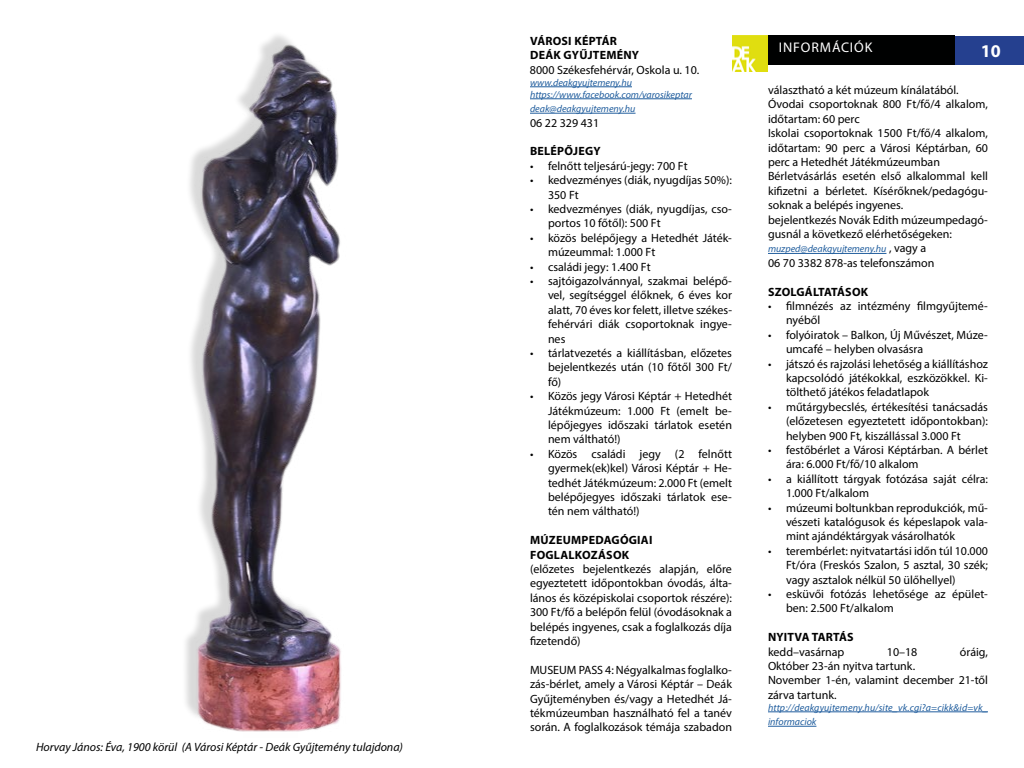
<style>
.page{position:relative;width:1024px;height:768px;background:#fff}
.page>*{position:absolute;margin:0;border:0;box-sizing:border-box;transform-origin:0 0}
.t1{font:700 18px "Myriad Pro";color:#fff}
.t2{font:14px "Myriad Pro";letter-spacing:.065em;color:#fff}
.t3{font:12px/14.4px "Myriad Pro";color:#000}
.t4{font:700 12px/14.4px "Myriad Pro";letter-spacing:.02em;color:#000}
.t5{font:italic 12px "Myriad Pro";color:#000}
.t6{font:italic 10px/12px "Myriad Pro";color:#215e9e}
.s1{font-style:normal;font-size:12px;color:#000}
</style>
<div class="page">
<div style="left:955px;top:36px;width:69px;height:28px;background:#25408f"></div>
<div style="left:768px;top:36px;width:187px;height:28px;background:#000101"></div>
<hr style="left:530px;top:87px;width:102px;height:1px;background:#215e9e">
<hr style="left:530px;top:99px;width:162px;height:1px;background:#215e9e">
<hr style="left:530px;top:113px;width:106px;height:1px;background:#215e9e">
<hr style="left:768px;top:253px;width:118px;height:1px;background:#215e9e">
<hr style="left:768px;top:712px;width:220px;height:1px;background:#215e9e">
<hr style="left:768px;top:726px;width:48px;height:1px;background:#215e9e">
<img style="left:732px;top:36px;width:36px;height:36px">
<img style="left:185px;top:36px;width:156px;height:696px">
<p class="t5" style="left:36px;top:740px;width:369px">Horvay János: Éva, 1900 körül (A Városi Képtár - Deák Gyűjtemény tulajdona)</p>
<p class="t4" style="left:530px;top:33px;width:110px">VÁROSI KÉPTÁR<br>DEÁK GYŰJTEMÉNY</p>
<p class="t3" style="left:530px;top:62px;width:171px">8000 Székesfehérvár, Oskola u. 10.</p>
<p class="t6" style="left:530px;top:76px;width:163px">www.deakgyujtemeny.hu https://www.facebook.com/varosikeptar</p>
<p class="t6" style="left:530px;top:103px;width:107px">deak@deakgyujtemeny.hu</p>
<p class="t3" style="left:530px;top:115px;width:71px">06 22 329 431</p>
<p class="t4" style="left:530px;top:144px;width:72px">BELÉPŐJEGY</p>
<p class="t3" style="left:530px;top:158px;width:159px">• felnőtt teljesárú-jegy: 700 Ft</p>
<p class="t3" style="left:548px;top:173px;width:186px;text-indent:-18px">• kedvezményes (diák, nyugdíjas 50%):<br>350 Ft</p>
<p class="t3" style="left:548px;top:202px;width:185px;text-indent:-18px">• kedvezményes (diák, nyugdíjas, cso&shy;portos 10 főtől): 500 Ft</p>
<p class="t3" style="left:548px;top:230px;width:185px;text-indent:-18px">• közös belépőjegy a Hetedhét Játék&shy;múzeummal: 1.000 Ft</p>
<p class="t3" style="left:530px;top:259px;width:122px">• családi jegy: 1.400 Ft</p>
<p class="t3" style="left:548px;top:274px;width:186px;text-align:justify;text-indent:-18px">• sajtóigazolvánnyal, szakmai belépő&shy;vel, segítséggel élőknek, 6 éves kor alatt, 70 éves kor felett, illetve székes&shy;fehérvári diák csoportoknak ingye&shy;nes</p>
<p class="t3" style="left:548px;top:346px;width:186px;text-align:justify;text-indent:-18px">• tárlatvezetés a kiállításban, előzetes bejelentkezés után (10 főtől 300 Ft/ fő)</p>
<p class="t3" style="left:548px;top:389px;width:186px;text-align:justify;text-indent:-18px">• Közös jegy Városi Képtár + Hetedhét Játékmúzeum: 1.000 Ft (emelt be&shy;lépőjegyes időszaki tárlatok esetén nem váltható!)</p>
<p class="t3" style="left:548px;top:446px;width:185px;text-align:justify;text-indent:-18px">• Közös családi jegy (2 felnőtt gyermek(ek)kel) Városi Képtár + He&shy;tedhét Játékmúzeum: 2.000 Ft (emelt belépőjegyes időszaki tárlatok ese&shy;tén nem váltható!)</p>
<p class="t4" style="left:530px;top:533px;width:124px">MÚZEUMPEDAGÓGIAI<br>FOGLALKOZÁSOK</p>
<p class="t3" style="left:530px;top:562px;width:204px;text-align:justify">(előzetes bejelentkezés alapján, előre egyeztetett időpontokban óvodás, álta&shy;lános és középiskolai csoportok részére):<br>300 Ft/fő a belépőn felül (óvodásoknak a belépés ingyenes, csak a foglalkozás díja fizetendő)</p>
<p class="t3" style="left:530px;top:662px;width:204px;text-align:justify">MUSEUM PASS 4: Négyalkalmas foglalko&shy;zás-bérlet, amely a Városi Képtár – Deák Gyűjteményben és/vagy a Hetedhét Já&shy;tékmúzeumban használható fel a tanév során. A foglalkozások témája szabadon</p>
<p class="t2" style="left:779px;top:39px;width:95px">INFORMÁCIÓK</p>
<h1 class="t1" style="left:981px;top:39px;width:21px">10</h1>
<p class="t3" style="left:768px;top:83px;width:222px">választható a két múzeum kínálatából.<br>Óvodai csoportoknak 800 Ft/fő/4 alkalom, időtartam: 60 perc<br>Iskolai csoportoknak 1500 Ft/fő/4 alkalom, időtartam: 90 perc a Városi Képtárban, 60 perc a Hetedhét Játékmúzeumban Bérletvásárlás esetén első alkalommal kell kifizetni a bérletet. Kísérőknek/pedagógu&shy;soknak a belépés ingyenes.<br>bejelentkezés Novák Edith múzeumpedagó&shy;gusnál a következő elérhetőségeken:</p>
<p class="t6" style="left:768px;top:243px;width:160px">muzped@deakgyujtemeny.hu <span class="s1">, vagy a</span></p>
<p class="t3" style="left:768px;top:255px;width:168px">06 70 3382 878-as telefonszámon</p>
<p class="t4" style="left:768px;top:284px;width:102px">SZOLGÁLTATÁSOK</p>
<p class="t3" style="left:786px;top:299px;width:203px;text-indent:-18px">• filmnézés az intézmény filmgyűjtemé&shy;nyéből</p>
<p class="t3" style="left:786px;top:327px;width:203px;text-indent:-18px">• folyóiratok – Balkon, Új Művészet, Múze&shy;umcafé – helyben olvasásra</p>
<p class="t3" style="left:786px;top:356px;width:203px;text-align:justify;text-indent:-18px">• játszó és rajzolási lehetőség a kiállításhoz kapcsolódó játékokkal, eszközökkel. Ki&shy;tölthető játékos feladatlapok</p>
<p class="t3" style="left:786px;top:399px;width:204px;text-align:justify;text-indent:-18px">• műtárgybecslés, értékesítési tanácsadás (előzetesen egyeztetett időpontokban): helyben 900 Ft, kiszállással 3.000 Ft</p>
<p class="t3" style="left:786px;top:443px;width:203px;text-indent:-18px">• festőbérlet a Városi Képtárban. A bérlet ára: 6.000 Ft/fő/10 alkalom</p>
<p class="t3" style="left:786px;top:471px;width:203px;text-indent:-18px">• a kiállított tárgyak fotózása saját célra:<br>1.000 Ft/alkalom</p>
<p class="t3" style="left:786px;top:500px;width:204px;text-align:justify;text-indent:-18px">• múzeumi boltunkban reprodukciók, mű&shy;vészeti katalógusok és képeslapok vala&shy;mint ajándéktárgyak vásárolhatók</p>
<p class="t3" style="left:786px;top:543px;width:204px;text-align:justify;text-indent:-18px">• terembérlet: nyitvatartási időn túl 10.000<br>Ft/óra (Freskós Szalon, 5 asztal, 30 szék; vagy asztalok nélkül 50 ülőhellyel)</p>
<p class="t3" style="left:786px;top:587px;width:203px;text-indent:-18px">• esküvői fotózás lehetősége az épület&shy;ben: 2.500 Ft/alkalom</p>
<p class="t4" style="left:768px;top:630px;width:87px">NYITVA TARTÁS</p>
<p class="t3" style="left:768px;top:644px;width:78px">kedd–vasárnap</p>
<p class="t3" style="left:887px;top:644px;width:32px">10–18</p>
<p class="t3" style="left:960px;top:644px;width:30px">óráig,</p>
<p class="t3" style="left:768px;top:659px;width:221px">Október 23-án nyitva tartunk.<br>November 1-én, valamint december 21-től zárva tartunk.</p>
<p class="t6" style="left:768px;top:700px;width:221px;line-height:14.4px">http://deakgyujtemeny.hu/site_vk.cgi?a=cikk&amp;id=vk_ informaciok</p>
</div>
